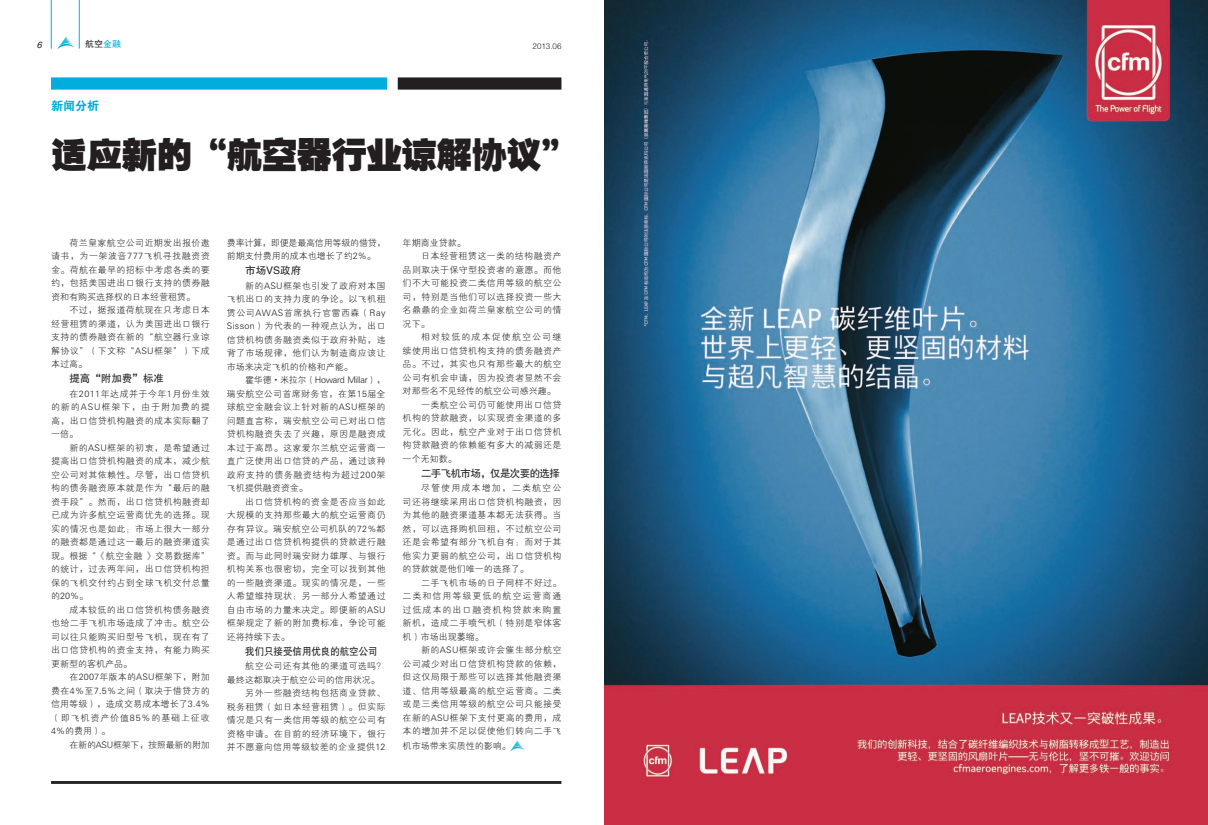
<style>
.page{position:relative;width:1208px;height:825px;background:#fff}
.page>*{position:absolute;margin:0;border:0;box-sizing:border-box;transform-origin:0 0}
.t1{font:35px "FZCCHJW GB1 0";color:#231f20}
.t2{font:12px "FZDHTJW GB1 0";color:#00addb}
.t3{font:10.5px "FZHTJW GB1 0";color:#231f20}
.t4{font:10.5px "FZHTJW GB1 0";color:#231f20;scale:.9 1}
.t5{font:10.5px "FZHTJW GB1 0";letter-spacing:-.06em;color:#231f20}
.t6{font:9px/13.5px "FZXH1 K GBK1 0";letter-spacing:.04em;color:#231f20;text-align:justify}
.t7{font:9px/13.5px "FZXH1 K GBK1 0";letter-spacing:-.01em;color:#231f20}
.t8{font:9px "FZXH1 K GBK1 0";color:#231f20}
.t9{font:9px "FZXH1 K GBK1 0";letter-spacing:-.025em;color:#231f20}
.t10{font:9px "FZXH1 K GBK1 0";letter-spacing:.12em;color:#231f20}
.t11{font:9px "FZHTJW GB1 0";color:#231f20}
.t12{font:8px "FZZDXJW GB1 0";color:#231f20}
.s1{color:#00addb}
</style>
<div class="page">
<hr style="left:51px;top:0;width:1px;height:49px;background:#00addb">
<hr style="left:79px;top:0;width:1px;height:49px;background:#00addb">
<img style="left:57px;top:37px;width:16px;height:12px">
<hr style="left:51px;top:781px;width:510px;height:3px;background:#231f20">
<div style="left:51px;top:77px;width:336px;height:13px;background:#00addb"></div>
<div style="left:398px;top:77px;width:163px;height:13px;background:#231f20"></div>
<svg style="left:511px;top:740px;width:12px;height:10px"></svg>
<img style="left:604px;top:0;width:604px;height:825px">
<svg style="left:1164px;top:42px;width:5px;height:6px"></svg>
<p class="t11" style="left:85px;top:39px;width:37px">航空<span class="s1">金融</span></p>
<p class="t12" style="left:532px;top:42px;width:30px">2013.06</p>
<h2 class="t2" style="left:51px;top:99px;width:50px">新闻分析</h2>
<h1 class="t1" style="left:52px;top:135px;width:526px">适应新的“航空器行业谅解协议”</h1>
<p class="t6" style="left:51px;top:236px;width:160px;text-indent:18px">荷兰皇家航空公司近期发出报价邀请书，为一架波音777飞机寻找融资资金。荷航在最早的招标中考虑各类的要约，包括美国进出口银行支持的债券融资和有购买选择权的日本经营租赁。</p>
<p class="t6" style="left:51px;top:304px;width:160px;text-indent:18px">不过，据报道荷航现在只考虑日本经营租赁的渠道，认为美国进出口银行支持的债券融资在新的“航空器行业谅解协议”（下文称“ASU框架”）下成本过高。</p>
<p class="t3" style="left:69px;top:373px;width:96px">提高“附加费”标准</p>
<p class="t6" style="left:51px;top:387px;width:160px;text-indent:18px">在2011年达成并于今年1月份生效的新的ASU框架下，由于附加费的提高，出口信贷机构融资的成本实际翻了一倍。</p>
<p class="t6" style="left:51px;top:441px;width:160px;text-indent:18px">新的ASU框架的初衷，是希望通过提高出口信贷机构融资的成本，减少航空公司对其依赖性。尽管，出口信贷机构的债务融资原本就是作为“最后的融资手段”。然而，出口信贷机构融资却已成为许多航空运营商优先的选择。现实的情况也是如此；市场上很大一部分的融资都是通过这一最后的融资渠道实现。根据“《航空金融 》交易数据库”的统计，过去两年间，出口信贷机构担保的飞机交付约占到全球飞机交付总量的20%。</p>
<p class="t6" style="left:51px;top:603px;width:160px;text-indent:18px">成本较低的出口信贷机构债务融资也给二手飞机市场造成了冲击。航空公司以往只能购买旧型号飞机，现在有了出口信贷机构的资金支持，有能力购买更新型的客机产品。</p>
<p class="t6" style="left:51px;top:671px;width:160px;text-indent:18px">在2007年版本的ASU框架下，附加费在4%至7.5%之间（取决于借贷方的信用等级），造成交易成本增长了3.4%（即飞机资产价值85%的基础上征收4%的费用）。</p>
<p class="t9" style="left:69px;top:740px;width:142px">在新的ASU框架下，按照最新的附加</p>
<p class="t7" style="left:227px;top:236px;width:160px">费率计算，即便是最高信用等级的借贷，前期支付费用的成本也增长了约2%。</p>
<p class="t3" style="left:245px;top:265px;width:57px">市场VS政府</p>
<p class="t6" style="left:227px;top:279px;width:160px;text-indent:18px">新的ASU框架也引发了政府对本国飞机出口的支持力度的争论。以飞机租赁公司AWAS首席执行官雷西森（Ray Sisson）为代表的一种观点认为，出口信贷机构债务融资类似于政府补贴，违背了市场规律，他们认为制造商应该让市场来决定飞机的价格和产能。</p>
<p class="t6" style="left:227px;top:374px;width:160px;text-indent:18px">霍华德·米拉尔（Howard Millar），瑞安航空公司首席财务官，在第15届全球航空金融会议上针对新的ASU框架的问题直言称，瑞安航空公司已对出口信贷机构融资失去了兴趣，原因是融资成本过于高昂。这家爱尔兰航空运营商一直广泛使用出口信贷的产品，通过该种政府支持的债务融资结构为超过200架飞机提供融资资金。</p>
<p class="t6" style="left:227px;top:495px;width:160px;text-indent:18px">出口信贷机构的资金是否应当如此大规模的支持那些最大的航空运营商仍存有异议。瑞安航空公司机队的72%都是通过出口信贷机构提供的贷款进行融资。而与此同时瑞安财力雄厚、与银行机构关系也很密切，完全可以找到其他的一些融资渠道。现实的情况是，一些人希望维持现状；另一部分人希望通过自由市场的力量来决定。即便新的ASU框架规定了新的附加费标准，争论可能还将持续下去。</p>
<p class="t4" style="left:245px;top:645px;width:148px">我们只接受信用优良的航空公司</p>
<p class="t6" style="left:245px;top:660px;width:142px">航空公司还有其他的渠道可选吗？</p>
<p class="t8" style="left:227px;top:675px;width:154px">最终这都取决于航空公司的信用状况。</p>
<p class="t6" style="left:245px;top:687px;width:142px">另外一些融资结构包括商业贷款、</p>
<p class="t6" style="left:227px;top:700px;width:160px">税务租赁（如日本经营租赁）。但实际</p>
<p class="t6" style="left:227px;top:714px;width:160px">情况是只有一类信用等级的航空公司有</p>
<p class="t6" style="left:227px;top:727px;width:160px">资格申请。在目前的经济环境下，银行</p>
<p class="t6" style="left:227px;top:741px;width:160px">并不愿意向信用等级较差的企业提供12</p>
<p class="t6" style="left:403px;top:236px;width:64px">年期商业贷款。</p>
<p class="t6" style="left:421px;top:250px;width:142px">日本经营租赁这一类的结构融资产</p>
<p class="t6" style="left:403px;top:263px;width:160px">品则取决于保守型投资者的意愿。而他</p>
<p class="t6" style="left:403px;top:277px;width:160px">们不大可能投资二类信用等级的航空公</p>
<p class="t6" style="left:403px;top:290px;width:160px">司，特别是当他们可以选择投资一些大</p>
<p class="t6" style="left:403px;top:304px;width:160px">名鼎鼎的企业如荷兰皇家航空公司的情</p>
<p class="t6" style="left:403px;top:317px;width:28px">况下。</p>
<p class="t10" style="left:421px;top:332px;width:142px">相对较低的成本促使航空公司继</p>
<p class="t6" style="left:403px;top:344px;width:160px">续使用出口信贷机构支持的债务融资产</p>
<p class="t6" style="left:403px;top:358px;width:160px">品。不过，其实也只有那些最大的航空</p>
<p class="t6" style="left:403px;top:371px;width:160px">公司有机会申请，因为投资者显然不会</p>
<p class="t8" style="left:403px;top:386px;width:154px">对那些名不见经传的航空公司感兴趣。</p>
<p class="t6" style="left:421px;top:398px;width:142px">一类航空公司仍可能使用出口信贷</p>
<p class="t6" style="left:403px;top:412px;width:160px">机构的贷款融资，以实现资金渠道的多</p>
<p class="t6" style="left:403px;top:425px;width:160px">元化。因此，航空产业对于出口信贷机</p>
<p class="t6" style="left:403px;top:439px;width:160px">构贷款融资的依赖能有多大的减弱还是</p>
<p class="t6" style="left:403px;top:452px;width:55px">一个无知数。</p>
<p class="t5" style="left:421px;top:467px;width:140px">二手飞机市场，仅是次要的选择</p>
<p class="t6" style="left:403px;top:482px;width:160px;text-indent:18px">尽管使用成本增加，二类航空公司还将继续采用出口信贷机构融资，因为其他的融资渠道基本都无法获得。当然，可以选择购机回租，不过航空公司还是会希望有部分飞机自有；而对于其他实力更弱的航空公司，出口信贷机构的贷款就是他们唯一的选择了。</p>
<p class="t6" style="left:403px;top:576px;width:160px;text-indent:18px">二手飞机市场的日子同样不好过。二类和信用等级更低的航空运营商通过低成本的出口融资机构贷款来购置新机，造成二手喷气机（特别是窄体客机）市场出现萎缩。</p>
<p class="t6" style="left:403px;top:644px;width:160px;text-indent:18px">新的ASU框架或许会催生部分航空公司减少对出口信贷机构贷款的依赖，但这仅局限于那些可以选择其他融资渠道、信用等级最高的航空运营商。二类或是三类信用等级的航空公司只能接受在新的ASU框架下支付更高的费用，成本的增加并不足以促使他们转向二手飞机市场带来实质性的影响。</p>
</div>
